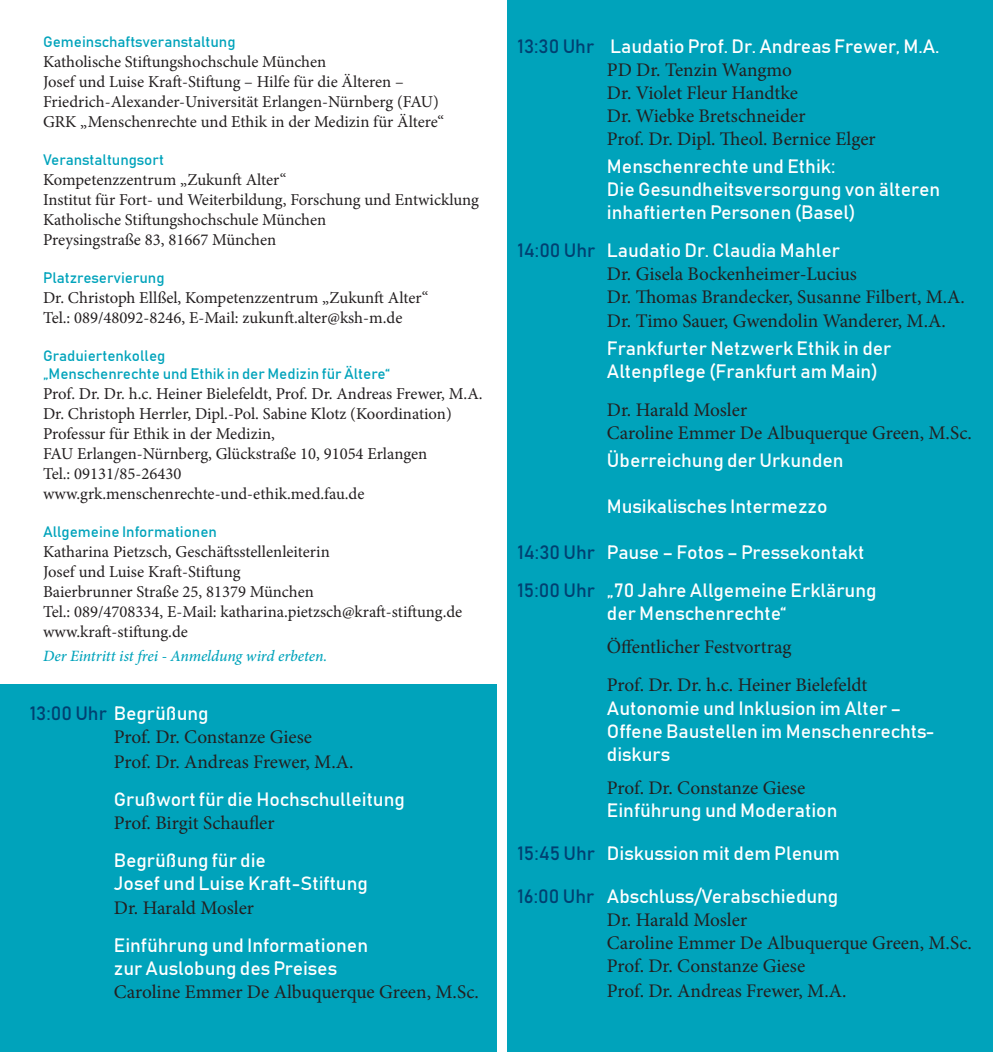
<style>
.page{position:relative;width:993px;height:1052px;background:#fff}
.page>*{position:absolute;margin:0;border:0;box-sizing:border-box;transform-origin:0 0}
.t1{font:19.25px/23.1px "Bahnschrift";color:#fff}
.t2{font:19.25px/23.1px "Minion Pro";color:#231f20}
.t3{font:16.62px/19.9px "Minion Pro";color:#231f20}
.t4{font:italic 500 15.75px "Minion Pro";letter-spacing:-.01em;color:#00a3bb}
.t5{font:15.05px/18.2px "Bahnschrift";color:#00a3bb}
.s1{color:#004071}
</style>
<div class="page">
<div style="left:0;top:685px;width:496px;height:367px;background:#00a3bb"></div>
<div style="left:507px;top:0;width:485px;height:1052px;background:#00a3bb"></div>
<p class="t5" style="left:43px;top:32px;width:194px">Gemeinschaftsveranstaltung</p>
<p class="t3" style="left:43px;top:52px;width:402px">Katholische Stiftungshochschule München<br>Josef und Luise Kraft-Stiftung – Hilfe für die Älteren – Friedrich-Alexander-Universität Erlangen-Nürnberg (FAU)<br>GRK „Menschenrechte und Ethik in der Medizin für Ältere“</p>
<p class="t5" style="left:43px;top:150px;width:122px">Veranstaltungsort</p>
<p class="t3" style="left:43px;top:170px;width:437px">Kompetenzzentrum „Zukunft Alter“<br>Institut für Fort- und Weiterbildung, Forschung und Entwicklung Katholische Stiftungshochschule München<br>Preysingstraße 83, 81667 München</p>
<p class="t5" style="left:43px;top:268px;width:123px">Platzreservierung</p>
<p class="t3" style="left:43px;top:288px;width:387px">Dr. Christoph Ellßel, Kompetenzzentrum „Zukunft Alter“<br>Tel.: 089/48092-8246, E-Mail: zukunft.alter@ksh-m.de</p>
<p class="t5" style="left:43px;top:346px;width:348px">Graduiertenkolleg<br>„Menschenrechte und Ethik in der Medizin für Ältere“</p>
<p class="t3" style="left:43px;top:384px;width:441px">Prof. Dr. Dr. h.c. Heiner Bielefeldt, Prof. Dr. Andreas Frewer, M.A.<br>Dr. Christoph Herrler, Dipl.-Pol. Sabine Klotz (Koordination)<br>Professur für Ethik in der Medizin,<br>FAU Erlangen-Nürnberg, Glückstraße 10, 91054 Erlangen<br>Tel.: 09131/85-26430 www.grk.menschenrechte-und-ethik.med.fau.de</p>
<p class="t5" style="left:43px;top:522px;width:175px">Allgemeine Informationen</p>
<p class="t3" style="left:43px;top:542px;width:420px">Katharina Pietzsch, Geschäftsstellenleiterin<br>Josef und Luise Kraft-Stiftung<br>Baierbrunner Straße 25, 81379 München<br>Tel.: 089/4708334, E-Mail: katharina.pietzsch@kraft-stiftung.de www.kraft-stiftung.de</p>
<p class="t4" style="left:43px;top:645px;width:286px">Der Eintritt ist frei - Anmeldung wird erbeten.</p>
<p class="t1" style="left:30px;top:701px;width:180px"><span class="s1">13:00 Uhr</span> Begrüßung</p>
<p class="t2" style="left:114px;top:724px;width:241px;line-height:25.2px">Prof. Dr. Constanze Giese<br>Prof. Dr. Andreas Frewer, M.A.</p>
<p class="t1" style="left:114px;top:787px;width:292px">Grußwort für die Hochschulleitung</p>
<p class="t2" style="left:114px;top:811px;width:162px">Prof. Birgit Schaufler</p>
<p class="t1" style="left:114px;top:848px;width:255px">Begrüßung für die<br>Josef und Luise Kraft-Stiftung</p>
<p class="t2" style="left:114px;top:896px;width:142px">Dr. Harald Mosler</p>
<p class="t1" style="left:114px;top:932px;width:256px">Einführung und Informationen zur Auslobung des Preises</p>
<p class="t2" style="left:114px;top:980px;width:366px">Caroline Emmer De Albuquerque Green, M.Sc.</p>
<p class="t1" style="left:517px;top:34px;width:423px"><span class="s1">13:30 Uhr</span> Laudatio Prof. Dr. Andreas Frewer, M.A.</p>
<p class="t2" style="left:606px;top:58px;width:270px">PD Dr. Tenzin Wangmo<br>Dr. Violet Fleur Handtke<br>Dr. Wiebke Bretschneider<br>Prof. Dr. Dipl. Theol. Bernice Elger</p>
<p class="t1" style="left:606px;top:154px;width:335px">Menschenrechte und Ethik:<br>Die Gesundheitsversorgung von älteren inhaftierten Personen (Basel)</p>
<p class="t1" style="left:517px;top:238px;width:324px"><span class="s1">14:00 Uhr</span> Laudatio Dr. Claudia Mahler</p>
<p class="t2" style="left:606px;top:263px;width:359px">Dr. Gisela Bockenheimer-Lucius<br>Dr. Thomas Brandecker, Susanne Filbert, M.A.<br>Dr. Timo Sauer, Gwendolin Wanderer, M.A.</p>
<p class="t1" style="left:606px;top:336px;width:286px">Frankfurter Netzwerk Ethik in der<br>Altenpflege (Frankfurt am Main)</p>
<p class="t2" style="left:606px;top:398px;width:366px">Dr. Harald Mosler<br>Caroline Emmer De Albuquerque Green, M.Sc.</p>
<p class="t1" style="left:606px;top:448px;width:238px">Überreichung der Urkunden</p>
<p class="t1" style="left:606px;top:494px;width:222px">Musikalisches Intermezzo</p>
<p class="t1" style="left:517px;top:533px;width:360px;line-height:38px"><span class="s1">14:30 Uhr</span> Pause – Fotos – Pressekontakt<br><span class="s1">15:00 Uhr</span> „70 Jahre Allgemeine Erklärung</p>
<p class="t1" style="left:606px;top:601px;width:181px">der Menschenrechte“</p>
<p class="t2" style="left:606px;top:628px;width:262px;line-height:38px">Öffentlicher Festvortrag<br>Prof. Dr. Dr. h.c. Heiner Bielefeldt</p>
<p class="t1" style="left:606px;top:695px;width:329px">Autonomie und Inklusion im Alter –<br>Offene Baustellen im Menschenrechts&shy;diskurs</p>
<p class="t2" style="left:606px;top:776px;width:200px">Prof. Dr. Constanze Giese</p>
<p class="t1" style="left:606px;top:798px;width:232px">Einführung und Moderation</p>
<p class="t1" style="left:517px;top:841px;width:324px"><span class="s1">15:45 Uhr</span> Diskussion mit dem Plenum</p>
<p class="t1" style="left:517px;top:884px;width:322px"><span class="s1">16:00 Uhr</span> Abschluss/Verabschiedung</p>
<p class="t2" style="left:606px;top:908px;width:366px">Dr. Harald Mosler<br>Caroline Emmer De Albuquerque Green, M.Sc.<br>Prof. Dr. Constanze Giese</p>
<p class="t2" style="left:606px;top:979px;width:241px">Prof. Dr. Andreas Frewer, M.A.</p>
</div>
